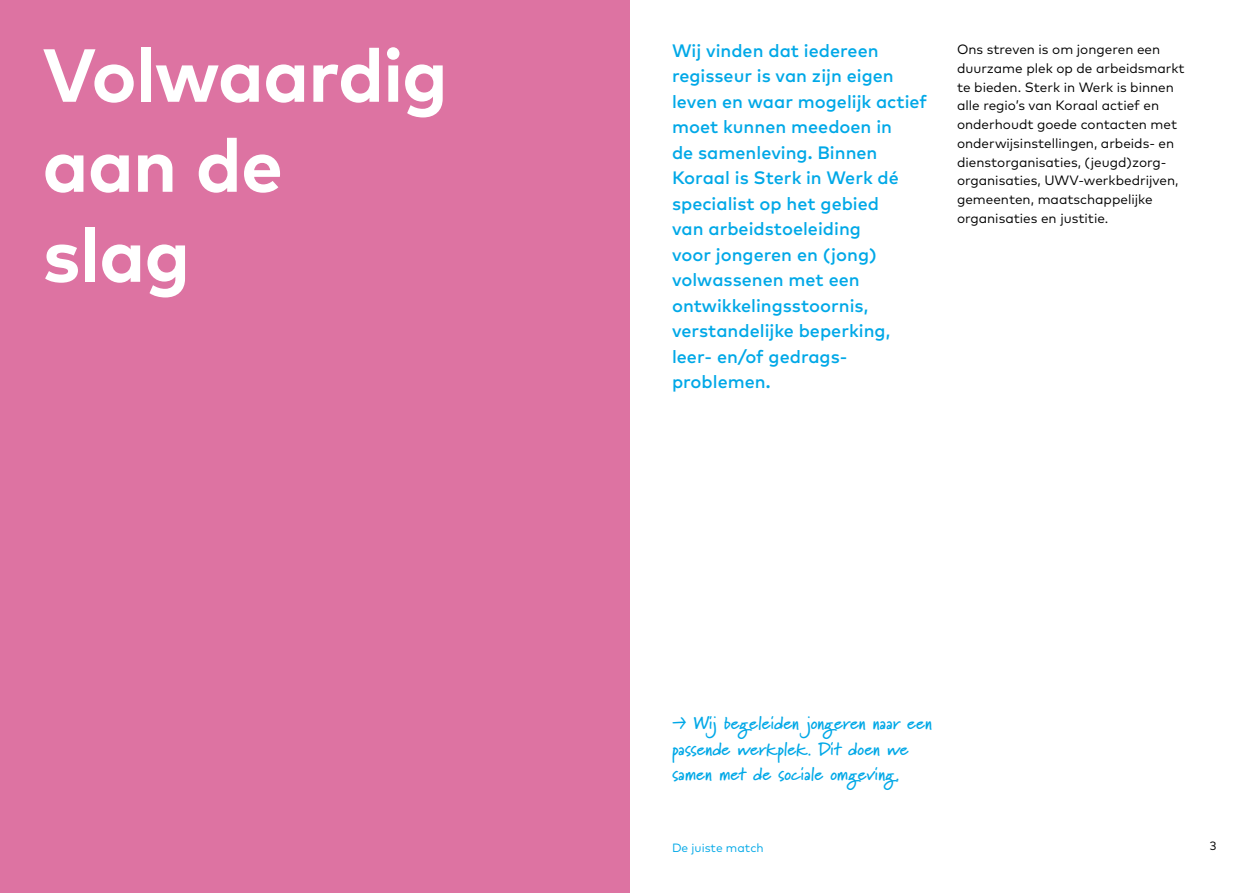
<style>
.page{position:relative;width:1259px;height:893px;background:#fff}
.page>*{position:absolute;margin:0;border:0;box-sizing:border-box;transform-origin:0 0}
.t1{font:700 75px/90px "Mark OT";letter-spacing:-.01em;color:#fff}
.t2{font:500 18px/25.5px "Mark OT";color:#00a8e7}
.t3{font:700 18px/25.5px "Marydale";letter-spacing:-.005em;color:#00a8e7}
.t4{font:13.5px/18.8px "Mark OT";color:#000}
.t5{font:12px "Mark OT";color:#00a8e7}
.t6{font:12px "Mark OT";color:#000}
</style>
<div class="page">
<div style="left:0;top:0;width:629px;height:893px;background:#dd73a2"></div>
<h1 class="t1" style="left:43px;top:28px;width:407px">Volwaardig aan de slag</h1>
<p class="t2" style="left:672px;top:37px;width:257px">Wij vinden dat iedereen regisseur is van zijn eigen leven en waar mogelijk actief moet kunnen meedoen in<br>de samenleving. Binnen<br>Koraal is Sterk in Werk dé specialist op het gebied<br>van arbeidstoeleiding<br>voor jongeren en (jong) volwassenen met een ontwikkelingsstoornis, verstandelijke beperking, leer- en/of gedrags&shy;problemen.</p>
<p class="t4" style="left:957px;top:40px;width:229px">Ons streven is om jongeren een duurzame plek op de arbeidsmarkt te bieden. Sterk in Werk is binnen alle regio’s van Koraal actief en onderhoudt goede contacten met onderwijsinstellingen, arbeids- en dienstorganisaties, (jeugd)zorg&shy;organisaties, UWV-werkbedrijven, gemeenten, maatschappelijke organisaties en justitie.</p>
<p class="t3" style="left:672px;top:710px;width:261px">• Wij begeleiden jongeren naar een passende werkplek. Dit doen we samen met de sociale omgeving.</p>
<p class="t5" style="left:672px;top:840px;width:93px">De juiste match</p>
<p class="t6" style="left:1209px;top:838px;width:8px">3</p>
</div>
